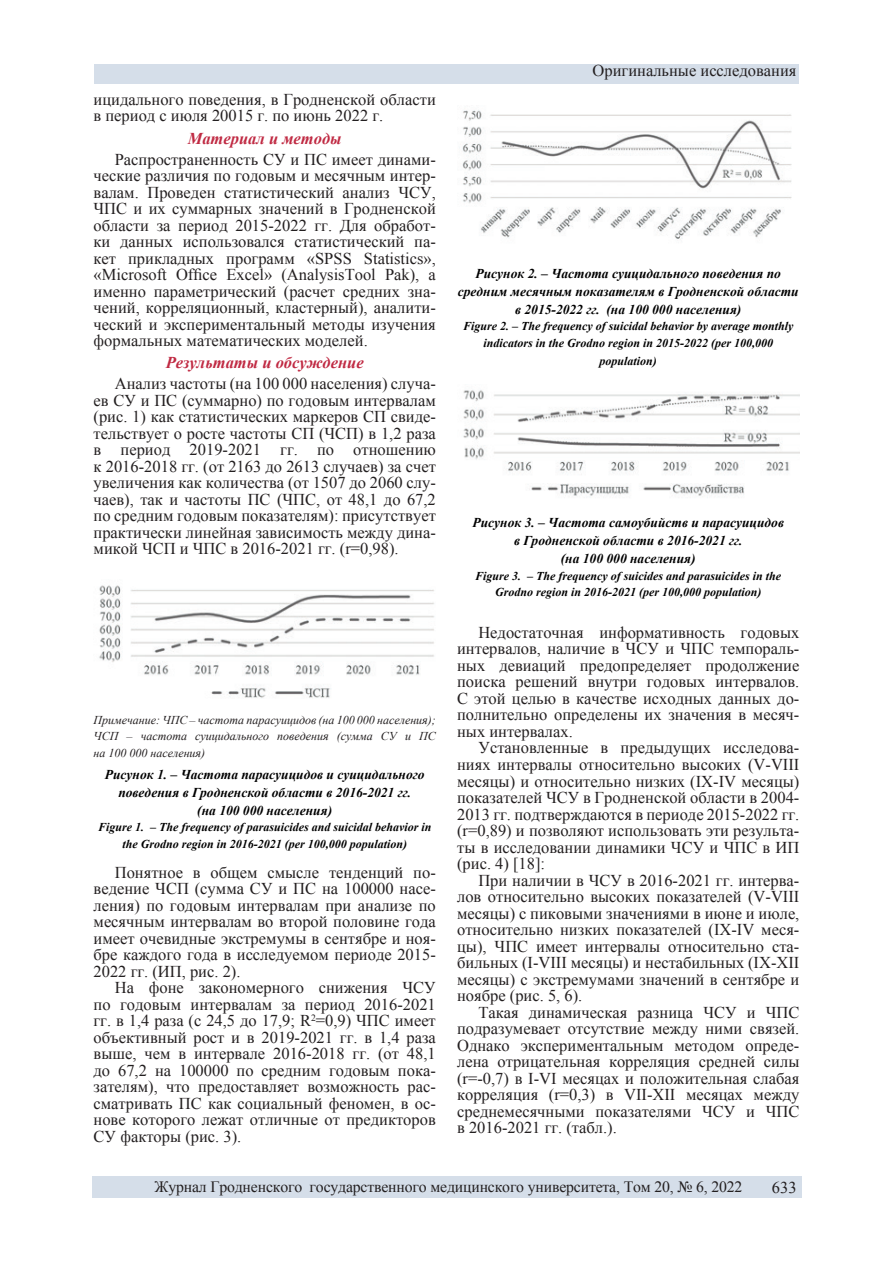
<style>
.page{position:relative;width:893px;height:1263px;background:#fff}
.page>*{position:absolute;margin:0;border:0;box-sizing:border-box;transform-origin:0 0}
.t1{font:16.5px/16.5px "Times New Roman";color:#231f20;text-align:justify}
.t2{font:italic 700 16.5px "Times New Roman";color:#c02a43}
.t3{font:15.75px "Times New Roman";letter-spacing:-.01em;color:#231f20}
.t4{font:italic 700 13.5px/18px "Times New Roman";color:#000001;text-align:center}
.t5{font:italic 700 12px/16.5px "Times New Roman";color:#000001;text-align:center}
.t6{font:italic 12px/16.5px "Times New Roman";color:#231f20;text-align:justify}
</style>
<div class="page">
<div style="left:94px;top:65px;width:705px;height:19px;background:#d5dee9"></div>
<div style="left:92px;top:1176px;width:709px;height:22px;background:#d5dee9"></div>
<img style="left:99px;top:585px;width:336px;height:113px">
<img style="left:462px;top:110px;width:330px;height:129px">
<img style="left:463px;top:390px;width:336px;height:108px">
<p class="t1" style="left:94px;top:91px;width:344px">ицидального поведения, в Гродненской области в период с июля 20015 г. по июнь 2022 г.</p>
<p class="t2" style="left:188px;top:127px;width:155px">Материал и методы</p>
<p class="t1" style="left:94px;top:150px;width:344px;text-indent:21px">Распространенность СУ и ПС имеет динами&shy;ческие различия по годовым и месячным интер&shy;валам. Проведен статистический анализ ЧСУ, ЧПС и их суммарных значений в Гродненской области за период 2015-2022 гг. Для обработ&shy;ки данных использовался статистический па&shy;кет прикладных программ «SPSS Statistics», «Microsoft Office Excel» (AnalysisTool Раk), а именно параметрический (расчет средних зна&shy;чений, корреляционный, кластерный), аналити&shy;ческий и экспериментальный методы изучения формальных математических моделей.</p>
<p class="t2" style="left:166px;top:351px;width:199px">Результаты и обсуждение</p>
<p class="t1" style="left:94px;top:375px;width:344px;text-indent:21px">Анализ частоты (на 100 000 населения) случа&shy;ев СУ и ПС (суммарно) по годовым интервалам (рис. 1) как статистических маркеров СП свиде&shy;тельствует о росте частоты СП (ЧСП) в 1,2 раза в период 2019-2021 гг. по отношению к 2016-2018 гг. (от 2163 до 2613 случаев) за счет увеличения как количества (от 1507 до 2060 слу&shy;чаев), так и частоты ПС (ЧПС, от 48,1 до 67,2 по средним годовым показателям): присутствует практически линейная зависимость между дина&shy;микой ЧСП и ЧПС в 2016-2021 гг. (r=0,98).</p>
<p class="t6" style="left:94px;top:711px;width:344px">Примечание: ЧПС – частота парасуицидов (на 100 000 населения); ЧСП – частота суицидального поведения (сумма СУ и ПС на 100 000 населения)</p>
<p class="t4" style="left:105px;top:765px;width:321px">Рисунок 1. – Частота парасуицидов и суицидального поведения в Гродненской области в 2016-2021 гг.<br>(на 100 000 населения)</p>
<p class="t5" style="left:98px;top:819px;width:335px">Figure 1. – The frequency of parasuicides and suicidal behavior in the Grodno region in 2016-2021 (per 100,000 population)</p>
<p class="t1" style="left:94px;top:863px;width:344px;text-indent:21px">Понятное в общем смысле тенденций по&shy;ведение ЧСП (сумма СУ и ПС на 100000 насе&shy;ления) по годовым интервалам при анализе по месячным интервалам во второй половине года имеет очевидные экстремумы в сентябре и ноя&shy;бре каждого года в исследуемом периоде 2015- 2022 гг. (ИП, рис. 2).</p>
<p class="t1" style="left:94px;top:979px;width:344px;text-indent:21px">На фоне закономерного снижения ЧСУ по годовым интервалам за период 2016-2021 гг. в 1,4 раза (с 24,5 до 17,9; R<sup>2</sup>=0,9) ЧПС имеет объективный рост и в 2019-2021 гг. в 1,4 раза выше, чем в интервале 2016-2018 гг. (от 48,1 до 67,2 на 100000 по средним годовым пока&shy;зателям), что предоставляет возможность рас&shy;сматривать ПС как социальный феномен, в ос&shy;нове которого лежат отличные от предикторов СУ факторы (рис. 3).</p>
<p class="t1" style="left:593px;top:62px;width:205px">Оригинальные исследования</p>
<p class="t4" style="left:458px;top:264px;width:343px">Рисунок 2. – Частота суицидального поведения по средним месячным показателям в Гродненской области в 2015-2022 гг. (на 100 000 населения)</p>
<p class="t5" style="left:463px;top:318px;width:332px">Figure 2. – The frequency of suicidal behavior by average monthly indicators in the Grodno region in 2015-2022 (per 100,000</p>
<p class="t5" style="left:600px;top:352px;width:59px">population)</p>
<p class="t4" style="left:472px;top:513px;width:313px">Рисунок 3. – Частота самоубийств и парасуицидов в Гродненской области в 2016-2021 гг.<br>(на 100 000 населения)</p>
<p class="t5" style="left:475px;top:567px;width:308px">Figure 3. – The frequency of suicides and parasuicides in the<br>Grodno region in 2016-2021 (per 100,000 population)</p>
<p class="t1" style="left:457px;top:624px;width:344px;text-indent:21px">Недостаточная информативность годовых интервалов, наличие в ЧСУ и ЧПС темпораль&shy;ных девиаций предопределяет продолжение поиска решений внутри годовых интервалов.<br>С этой целью в качестве исходных данных до&shy;полнительно определены их значения в месяч&shy;ных интервалах.</p>
<p class="t1" style="left:457px;top:739px;width:344px;text-indent:21px">Установленные в предыдущих исследова&shy;ниях интервалы относительно высоких (V-VIII месяцы) и относительно низких (IX-IV месяцы) показателей ЧСУ в Гродненской области в 2004- 2013 гг. подтверждаются в периоде 2015-2022 гг. (r=0,89) и позволяют использовать эти результа&shy;ты в исследовании динамики ЧСУ и ЧПС в ИП (рис. 4) [18]:</p>
<p class="t1" style="left:457px;top:871px;width:344px;text-indent:21px">При наличии в ЧСУ в 2016-2021 гг. интерва&shy;лов относительно высоких показателей (V-VIII месяцы) с пиковыми значениями в июне и июле, относительно низких показателей (IX-IV меся&shy;цы), ЧПС имеет интервалы относительно ста&shy;бильных (I-VIII месяцы) и нестабильных (IX-XII месяцы) с экстремумами значений в сентябре и ноябре (рис. 5, 6).</p>
<p class="t1" style="left:457px;top:1003px;width:344px;text-indent:21px">Такая динамическая разница ЧСУ и ЧПС подразумевает отсутствие между ними связей.<br>Однако экспериментальным методом опреде&shy;лена отрицательная корреляция средней силы (r=-0,7) в I-VI месяцах и положительная слабая корреляция (r=0,3) в VII-XII месяцах между среднемесячными показателями ЧСУ и ЧПС в 2016-2021 гг. (табл.).</p>
<p class="t3" style="left:154px;top:1176px;width:589px">Журнал Гродненского государственного медицинского университета, Том 20, № 6, 2022</p>
<p class="t1" style="left:772px;top:1178px;width:26px">633</p>
</div>
